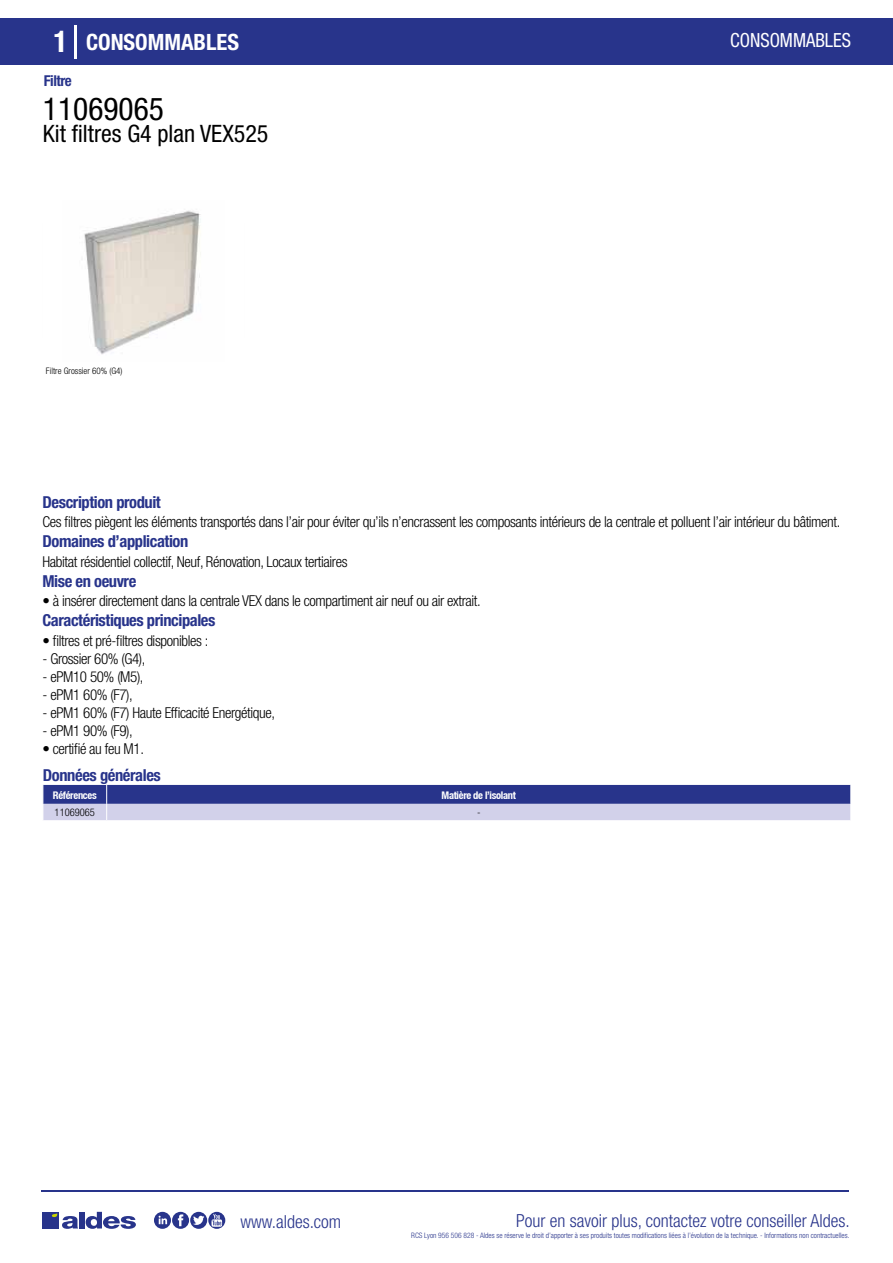
<style>
.page{position:relative;width:893px;height:1263px;background:#fff}
.page>*{position:absolute;margin:0;border:0;box-sizing:border-box;transform-origin:0 0}
.t1{font:condensed 31.5px "Helvetica Neue LT Std";color:#000}
.t2{font:condensed 24px "Helvetica Neue LT Std";color:#000}
.t3{font:700 condensed 22.5px "Helvetica Neue LT Std";color:#fff}
.t4{font:condensed 19.5px "Helvetica Neue LT Std";color:#fff;scale:.95 1}
.t5{font:300 condensed 18px "Helvetica Neue";color:#28348b}
.t6{font:700 condensed 16.5px "Helvetica Neue LT Std";letter-spacing:-.025em;color:#28348b}
.t7{font:300 condensed 15px "Helvetica Neue LT Std";letter-spacing:-.025em;color:#000}
.t8{font:700 condensed 15px "Helvetica Neue LT Std";letter-spacing:-.035em;color:#28348b}
.t9{font:700 condensed 10.5px "Helvetica Neue";letter-spacing:-.03em;color:#fff}
.t10{font:300 condensed 10.5px "Helvetica Neue";color:#000}
.t11{font:300 condensed 9px "Helvetica Neue";color:#000}
.t12{font:300 condensed 7.5px "Helvetica Neue";color:#28348b}
.s1{font-size:30px}
</style>
<div class="page">
<div style="left:0;top:18px;width:893px;height:46px;background:#28348b"></div>
<hr style="left:74px;top:25px;width:2px;height:33px;background:#fff">
<img style="left:84px;top:210px;width:117px;height:145px">
<svg style="left:43px;top:785px;width:808px;height:35px;background:#777db7"></svg>
<hr style="left:41px;top:1190px;width:808px;height:1px;background:#28348b">
<svg style="left:154px;top:1212px;width:71px;height:17px"></svg>
<div style="left:42px;top:1212px;width:17px;height:16px;background:#28348b"></div>
<div style="left:79px;top:1212px;width:5px;height:16px;background:#28348b"></div>
<svg style="left:86px;top:1212px;width:50px;height:17px"></svg>
<svg style="left:52px;top:1213px;width:26px;height:16px"></svg>
<h3 class="t3" style="left:54px;top:28px;width:187px"><span class="s1">1</span> CONSOMMABLES</h3>
<h3 class="t4" style="left:730px;top:29px;width:129px">CONSOMMABLES</h3>
<p class="t8" style="left:44px;top:71px;width:29px">Filtre</p>
<h1 class="t1" style="left:43px;top:91px;width:122px">11069065</h1>
<h2 class="t2" style="left:43px;top:120px;width:227px">Kit filtres G4 plan VEX525</h2>
<p class="t11" style="left:46px;top:365px;width:78px">Filtre Grossier 60% (G4)</p>
<p class="t11" style="left:62px;top:365px;width:19px">s VEX</p>
<p class="t6" style="left:43px;top:492px;width:120px">Description produit</p>
<p class="t6" style="left:43px;top:531px;width:147px">Domaines d’application</p>
<p class="t6" style="left:43px;top:571px;width:95px">Mise en oeuvre</p>
<p class="t7" style="left:43px;top:513px;width:799px">Ces filtres piègent les éléments transportés dans l’air pour éviter qu’ils n’encrassent les composants intérieurs de la centrale et polluent l’air intérieur du bâtiment.</p>
<p class="t7" style="left:43px;top:553px;width:307px">Habitat résidentiel collectif, Neuf, Rénovation, Locaux tertiaires</p>
<p class="t7" style="left:43px;top:592px;width:440px">• à insérer directement dans la centrale VEX dans le compartiment air neuf ou air extrait.</p>
<p class="t6" style="left:43px;top:610px;width:174px">Caractéristiques principales</p>
<p class="t7" style="left:43px;top:632px;width:167px">• filtres et pré-filtres disponibles :</p>
<p class="t7" style="left:43px;top:650px;width:105px">- Grossier 60% (G4),</p>
<p class="t7" style="left:43px;top:668px;width:103px">- ePM10 50% (M5),</p>
<p class="t7" style="left:43px;top:686px;width:92px">- ePM1 60% (F7),</p>
<p class="t7" style="left:43px;top:704px;width:234px">- ePM1 60% (F7) Haute Efficacité Energétique,</p>
<p class="t7" style="left:43px;top:722px;width:92px">- ePM1 90% (F9),</p>
<p class="t7" style="left:43px;top:740px;width:103px">• certifié au feu M1.</p>
<p class="t6" style="left:43px;top:765px;width:119px">Données générales</p>
<p class="t9" style="left:53px;top:789px;width:45px">Références</p>
<p class="t9" style="left:442px;top:789px;width:76px">Matière de l’isolant</p>
<p class="t10" style="left:55px;top:806px;width:42px">11069065</p>
<p class="t10" style="left:477px;top:806px;width:5px">-</p>
<p class="t5" style="left:240px;top:1211px;width:102px">www.aldes.com</p>
<p class="t5" style="left:516px;top:1211px;width:335px">Pour en savoir plus, contactez votre conseiller Aldes.</p>
<p class="t12" style="left:411px;top:1230px;width:440px">RCS Lyon 956 506 828 - Aldes se réserve le droit d’apporter à ses produits toutes modifications liées à l’évolution de la technique. - Informations non contractuelles.</p>
</div>
